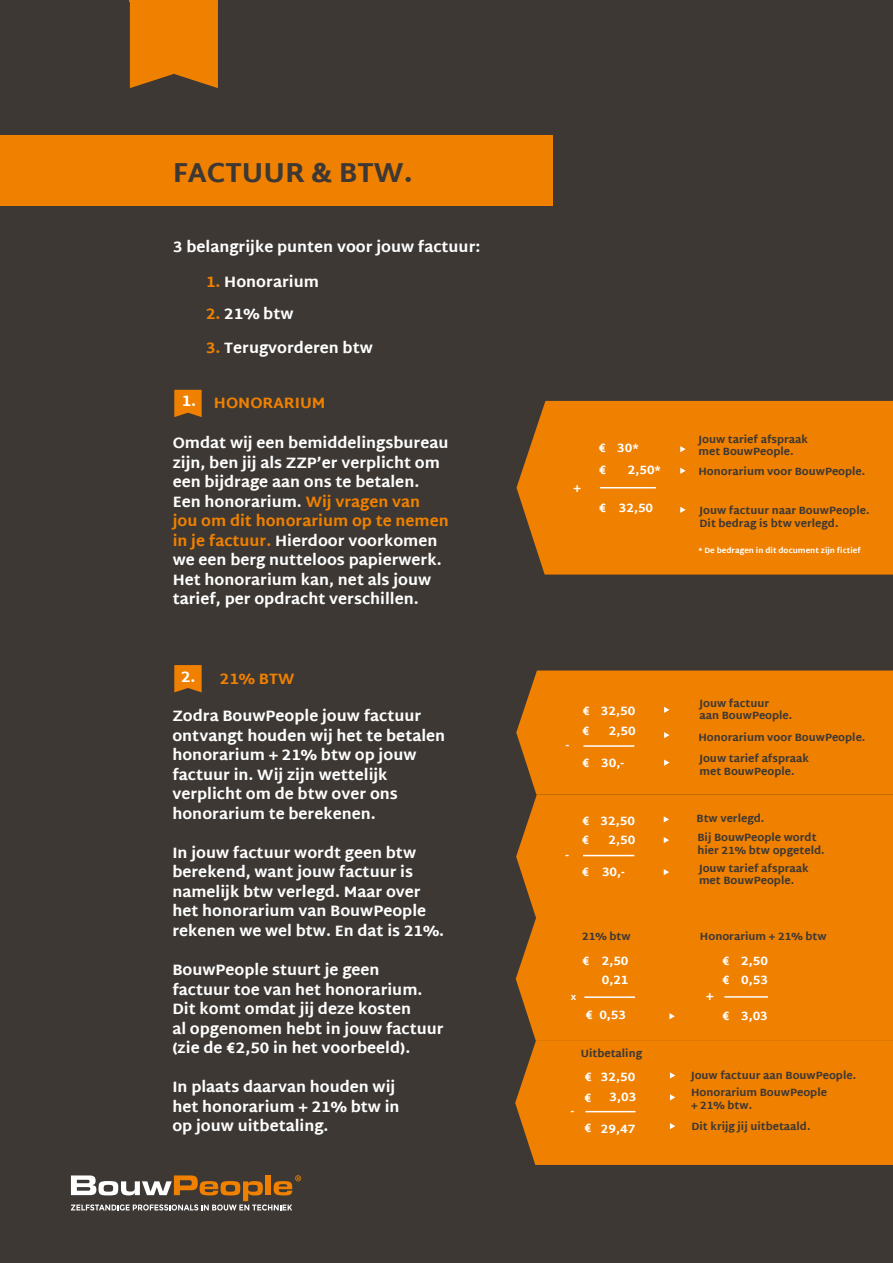
<style>
.page{position:relative;width:893px;height:1263px;background:#3d3834}
.page>*{position:absolute;margin:0;border:0;box-sizing:border-box;transform-origin:0 0}
.t1{font:800 27.45px "Martel Sans";color:#3d3834}
.t2{font:800 15px/19.5px "Martel Sans";color:#fff}
.t3{font:800 15px "Martel Sans";color:#ef8000}
.t4{font:800 12px/19.6px "Martel Sans";color:#fff}
.t5{font:800 10.5px/12.6px "Martel Sans";color:#3d3834}
.t6{font:800 9px "Martel Sans";color:#fff}
.t7{font:800 7.65px "Martel Sans";color:#fff}
.s1{color:#ef8000}
</style>
<div class="page">
<svg style="left:130px;top:2px;width:88px;height:86px;background:#e07a04"></svg>
<svg style="left:71px;top:1175px;width:230px;height:35px"></svg>
<hr style="left:130px;top:0;width:88px;height:2px;background:#ef8000">
<div style="left:0;top:136px;width:552px;height:70px;background:#ef8000"></div>
<div style="left:516px;top:401px;width:377px;height:174px;background:#ef8000"></div>
<hr style="left:600px;top:487px;width:56px;height:1px;background:#fff">
<svg style="left:680px;top:446px;width:6px;height:6px"></svg>
<svg style="left:680px;top:468px;width:6px;height:6px"></svg>
<svg style="left:680px;top:507px;width:6px;height:6px"></svg>
<div style="left:516px;top:918px;width:377px;height:123px;background:#ef8000"></div>
<div style="left:516px;top:670px;width:377px;height:124px;background:#ef8000"></div>
<svg style="left:174px;top:390px;width:28px;height:27px"></svg>
<svg style="left:174px;top:665px;width:28px;height:27px"></svg>
<hr style="left:583px;top:745px;width:51px;height:2px;background:#fff">
<svg style="left:664px;top:732px;width:5px;height:6px"></svg>
<hr style="left:584px;top:996px;width:51px;height:2px;background:#fff">
<svg style="left:669px;top:1013px;width:6px;height:6px"></svg>
<hr style="left:724px;top:996px;width:44px;height:2px;background:#fff">
<div style="left:515px;top:1041px;width:378px;height:124px;background:#ef8000"></div>
<hr style="left:585px;top:1111px;width:51px;height:1px;background:#fff">
<svg style="left:670px;top:1072px;width:5px;height:6px"></svg>
<svg style="left:670px;top:1094px;width:5px;height:6px"></svg>
<svg style="left:670px;top:1123px;width:5px;height:6px"></svg>
<svg style="left:664px;top:707px;width:5px;height:6px"></svg>
<svg style="left:664px;top:759px;width:5px;height:7px"></svg>
<div style="left:516px;top:794px;width:377px;height:124px;background:#ef8000"></div>
<hr style="left:583px;top:855px;width:51px;height:1px;background:#fff">
<svg style="left:664px;top:837px;width:5px;height:6px"></svg>
<svg style="left:664px;top:816px;width:5px;height:6px"></svg>
<svg style="left:664px;top:869px;width:5px;height:6px"></svg>
<h1 class="t1" style="left:173px;top:156px;width:242px">FACTUUR &amp; BTW.</h1>
<p class="t2" style="left:173px;top:238px;width:309px">3 belangrijke punten voor jouw factuur:</p>
<p class="t2" style="left:206px;top:272px;width:114px"><span class="s1">1.</span> Honorarium</p>
<p class="t2" style="left:206px;top:305px;width:89px"><span class="s1">2.</span> 21% btw</p>
<p class="t2" style="left:206px;top:338px;width:168px"><span class="s1">3.</span> Terugvorderen btw</p>
<p class="t2" style="left:182px;top:391px;width:16px">1.</p>
<p class="t3" style="left:214px;top:394px;width:113px">HONORARIUM</p>
<p class="t2" style="left:173px;top:433px;width:278px">Omdat wij een bemiddelingsbureau zijn, ben jij als ZZP’er verplicht om een bijdrage aan ons te betalen.<br>Een honorarium. <span class="s1">Wij vragen van<br>jou om dit honorarium op te nemen in je factuur.</span> Hierdoor voorkomen we een berg nutteloos papierwerk.<br>Het honorarium kan, net als jouw tarief, per opdracht verschillen.</p>
<p class="t2" style="left:181px;top:667px;width:16px">2.</p>
<p class="t3" style="left:220px;top:670px;width:76px">21% BTW</p>
<p class="t2" style="left:172px;top:706px;width:274px">Zodra BouwPeople jouw factuur ontvangt houden wij het te betalen honorarium + 21% btw op jouw factuur in. Wij zijn wettelijk verplicht om de btw over ons honorarium te berekenen.</p>
<p class="t2" style="left:172px;top:843px;width:273px">In jouw factuur wordt geen btw berekend, want jouw factuur is namelijk btw verlegd. Maar over het honorarium van BouwPeople rekenen we wel btw. En dat is 21%.</p>
<p class="t2" style="left:172px;top:960px;width:273px">BouwPeople stuurt je geen<br>factuur toe van het honorarium.<br>Dit komt omdat jij deze kosten<br>al opgenomen hebt in jouw factuur (zie de €2,50 in het voorbeeld).</p>
<p class="t2" style="left:172px;top:1077px;width:229px">In plaats daarvan houden wij het honorarium + 21% btw in op jouw uitbetaling.</p>
<p class="t4" style="left:573px;top:478px;width:9px">+</p>
<p class="t4" style="left:599px;top:437px;width:42px;line-height:21.3px">€ 30* €</p>
<p class="t4" style="left:628px;top:460px;width:35px">2,50*</p>
<p class="t4" style="left:599px;top:498px;width:56px">€ 32,50</p>
<p class="t5" style="left:698px;top:433px;width:111px">Jouw tarief afspraak met BouwPeople.</p>
<p class="t5" style="left:698px;top:465px;width:169px">Honorarium voor BouwPeople.</p>
<p class="t5" style="left:699px;top:504px;width:171px">Jouw factuur naar BouwPeople.<br>Dit bedrag is btw verlegd.</p>
<p class="t7" style="left:698px;top:546px;width:164px">* De bedragen in dit document zijn fictief</p>
<p class="t4" style="left:566px;top:735px;width:5px">-</p>
<p class="t4" style="left:582px;top:701px;width:55px">€ 32,50 €</p>
<p class="t4" style="left:609px;top:721px;width:28px">2,50</p>
<p class="t4" style="left:582px;top:753px;width:43px">€ 30,-</p>
<p class="t4" style="left:565px;top:845px;width:5px">-</p>
<p class="t4" style="left:582px;top:811px;width:55px">€ 32,50 €</p>
<p class="t4" style="left:608px;top:830px;width:28px">2,50</p>
<p class="t4" style="left:582px;top:862px;width:44px">€ 30,-</p>
<p class="t5" style="left:582px;top:930px;width:50px">21% btw</p>
<p class="t4" style="left:582px;top:951px;width:48px;line-height:18.9px;text-align:right">€ 2,50<br>0,21</p>
<p class="t6" style="left:571px;top:991px;width:7px">x</p>
<p class="t4" style="left:585px;top:1005px;width:42px">€ 0,53</p>
<p class="t5" style="left:581px;top:1047px;width:63px">Uitbetaling</p>
<p class="t5" style="left:699px;top:697px;width:94px">Jouw factuur<br>aan BouwPeople.</p>
<p class="t5" style="left:699px;top:752px;width:111px">Jouw tarief afspraak met BouwPeople.</p>
<p class="t5" style="left:698px;top:730px;width:169px">Honorarium voor BouwPeople.</p>
<p class="t5" style="left:696px;top:812px;width:69px">Btw verlegd.</p>
<p class="t5" style="left:699px;top:862px;width:111px">Jouw tarief afspraak met BouwPeople.</p>
<p class="t5" style="left:697px;top:831px;width:129px">Bij BouwPeople wordt hier 21% btw opgeteld.</p>
<p class="t5" style="left:700px;top:930px;width:128px">Honorarium + 21% btw</p>
<p class="t4" style="left:706px;top:986px;width:9px">+</p>
<p class="t4" style="left:722px;top:952px;width:47px;line-height:18.6px">€ 2,50 € 0,53</p>
<p class="t4" style="left:722px;top:1006px;width:47px">€ 3,03</p>
<p class="t4" style="left:571px;top:1101px;width:5px">-</p>
<p class="t4" style="left:584px;top:1067px;width:9px">€</p>
<p class="t5" style="left:691px;top:1068px;width:167px">Jouw factuur aan BouwPeople.</p>
<p class="t4" style="left:584px;top:1088px;width:9px">€</p>
<p class="t4" style="left:601px;top:1067px;width:37px;text-align:right">32,50<br>3,03</p>
<p class="t4" style="left:601px;top:1118px;width:36px">29,47</p>
<p class="t5" style="left:691px;top:1086px;width:137px">Honorarium BouwPeople + 21% btw.</p>
<p class="t5" style="left:691px;top:1120px;width:120px">Dit krijg jij uitbetaald.</p>
<p class="t4" style="left:584px;top:1118px;width:9px">€</p>
</div>
